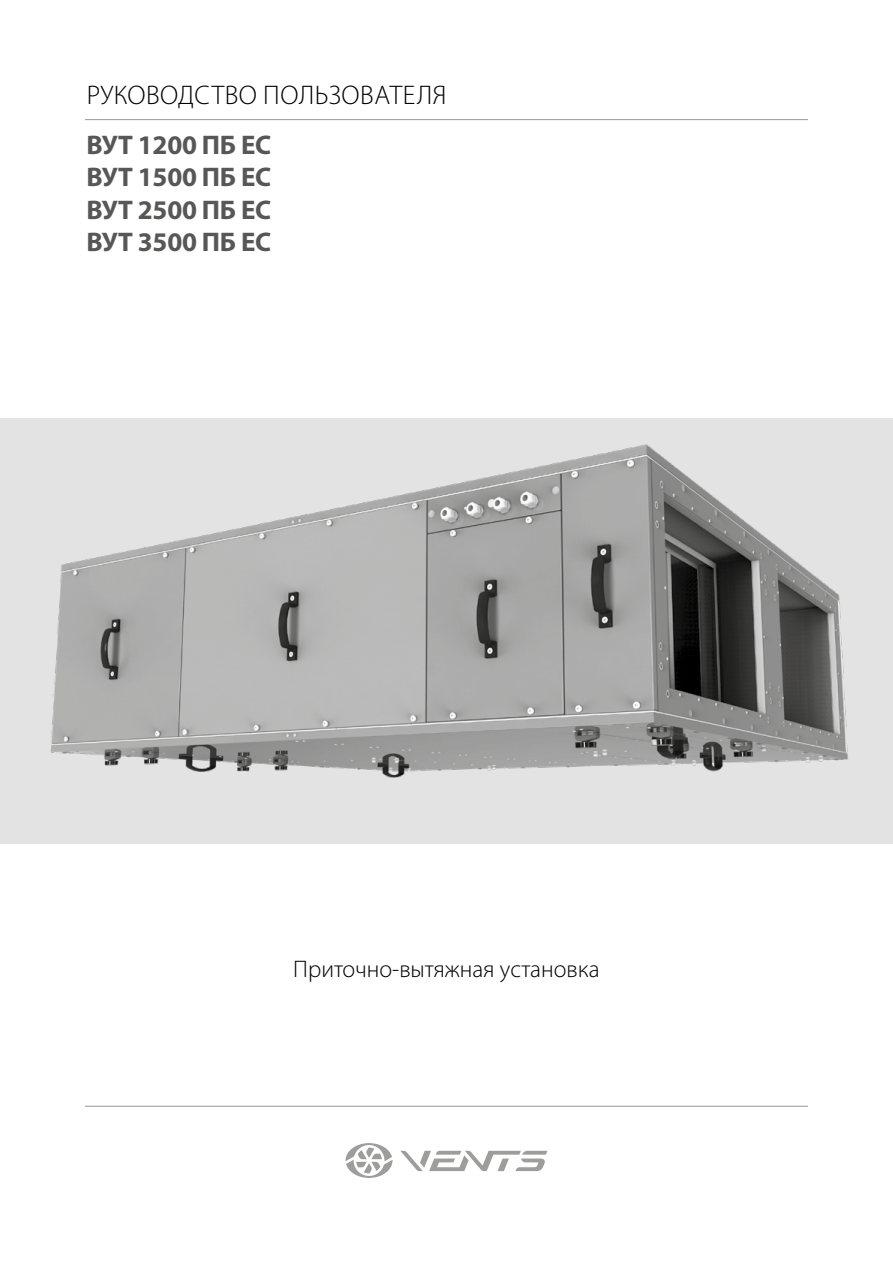
<style>
.page{position:relative;width:893px;height:1263px;background:#fff}
.page>*{position:absolute;margin:0;border:0;box-sizing:border-box;transform-origin:0 0}
.t1{font:700 27px/32.4px "Myriad Pro";letter-spacing:-.01em;color:#575756;text-align:justify}
.t2{font:300 27px "Myriad Pro";letter-spacing:.02em;color:#000}
.t3{font:300 24px "Myriad Pro";color:#000}
</style>
<div class="page">
<svg style="left:400px;top:1151px;width:147px;height:20px"></svg>
<svg style="left:346px;top:1143px;width:47px;height:35px"></svg>
<hr style="left:85px;top:119px;width:723px;height:1px;background:#9d9d9c">
<div style="left:0;top:419px;width:893px;height:425px;background:#e3e3e3"></div>
<hr style="left:85px;top:1106px;width:723px;height:1px;background:#9d9d9c">
<img style="left:50px;top:444px;width:798px;height:334px">
<p class="t2" style="left:87px;top:80px;width:361px">РУКОВОДСТВО ПОЛЬЗОВАТЕЛЯ</p>
<p class="t1" style="left:86px;top:128px;width:186px">ВУТ 1200 ПБ EC ВУТ 1500 ПБ EC ВУТ 2500 ПБ EC ВУТ 3500 ПБ EC</p>
<p class="t3" style="left:293px;top:956px;width:308px">Приточно-вытяжная установка</p>
</div>
